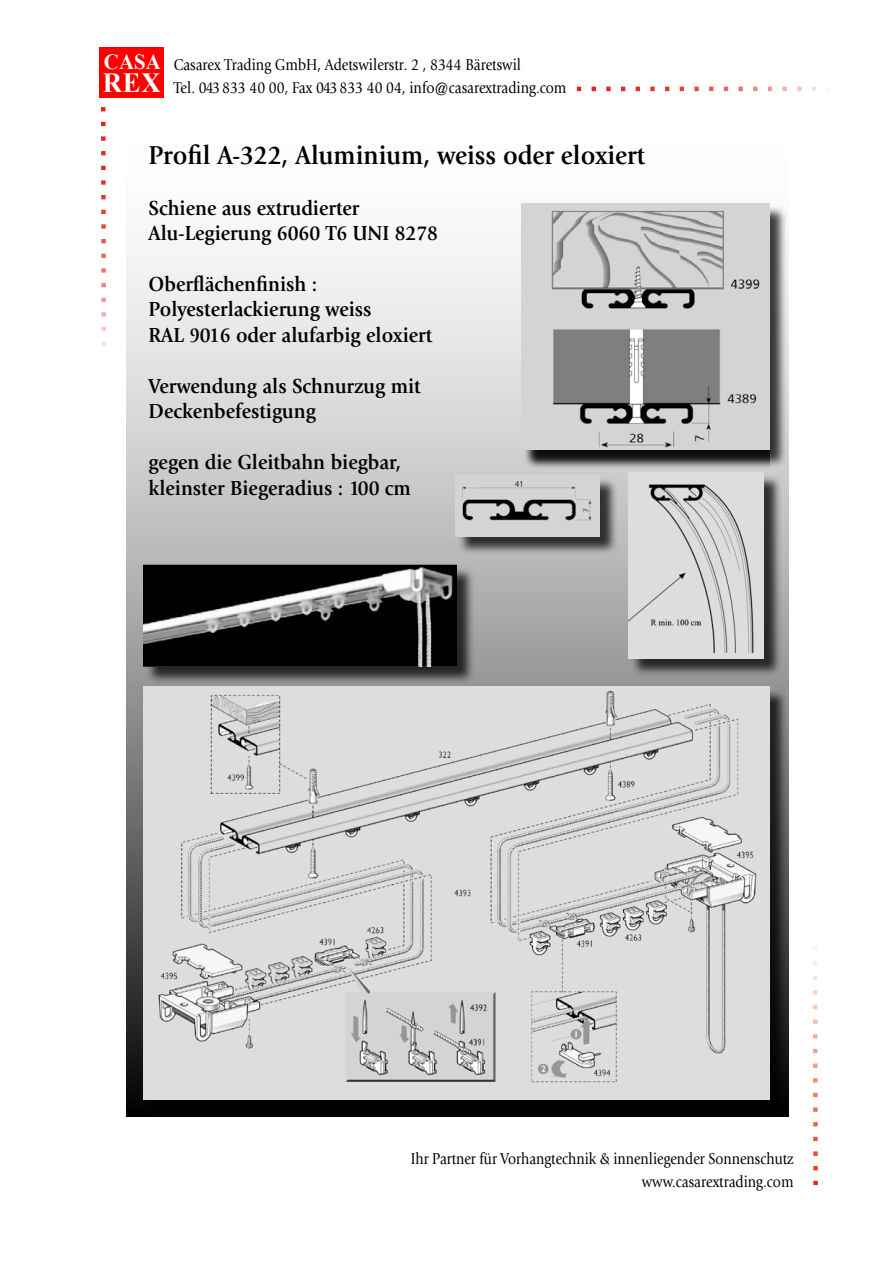
<style>
.page{position:relative;width:893px;height:1263px;background:#fff}
.page>*{position:absolute;margin:0;border:0;box-sizing:border-box;transform-origin:0 0}
.t1{font:700 27.75px "Times New Roman";color:#fff;scale:.96 1}
.t2{font:700 27px "Giovanni";color:#000;scale:.92 1}
.t3{font:700 21.6px "Times New Roman";color:#fff;scale:.96 1}
.t4{font:700 21.15px/25.5px "Giovanni";color:#000;scale:.92 1}
.t5{font:16.5px/22.5px "Giovanni";color:#000;scale:.86 1}
.t6{font:16.5px/22.5px "Giovanni";color:#000;text-align:right;scale:.85 1}
</style>
<div class="page">
<div style="left:100px;top:48px;width:64px;height:50px;background:#fe0000"></div>
<svg style="left:101px;top:107px;width:5px;height:239px"></svg>
<svg style="left:813px;top:947px;width:5px;height:238px"></svg>
<svg style="left:577px;top:87px;width:239px;height:4px"></svg>
<div style="left:126px;top:117px;width:662px;height:999px;background:linear-gradient(to bottom,#fff,#181818)"></div>
<svg style="left:524px;top:205px;width:264px;height:264px;background:#939393"></svg>
<svg style="left:524px;top:450px;width:245px;height:18px;background:#4e4e4e"></svg>
<img style="left:522px;top:203px;width:247px;height:247px">
<svg style="left:145px;top:567px;width:330px;height:118px;background:#5b5b5b"></svg>
<img style="left:143px;top:564px;width:313px;height:102px">
<svg style="left:457px;top:477px;width:161px;height:78px;background:#767676"></svg>
<img style="left:455px;top:475px;width:145px;height:61px">
<svg style="left:145px;top:688px;width:644px;height:429px;background:#141414"></svg>
<img style="left:143px;top:686px;width:627px;height:414px">
<svg style="left:630px;top:475px;width:153px;height:202px;background:#686868"></svg>
<img style="left:628px;top:472px;width:136px;height:186px">
<p class="t3" style="left:104px;top:47px;width:61px">CASA</p>
<h1 class="t1" style="left:103px;top:64px;width:62px">REX</h1>
<p class="t5" style="left:174px;top:54px;width:458px">Casarex Trading GmbH, Adetswilerstr. 2 , 8344 Bäretswil<br>Tel. 043 833 40 00, Fax 043 833 40 04, info@casarextrading.com</p>
<p class="t2" style="left:149px;top:139px;width:541px">Profil A-322, Aluminium, weiss oder eloxiert</p>
<p class="t4" style="left:149px;top:195px;width:316px">Schiene aus extrudierter<br>Alu-Legierung 6060 T6 UNI 8278</p>
<p class="t4" style="left:149px;top:271px;width:310px">Oberflächenfinish :<br>Polyesterlackierung weiss<br>RAL 9016 oder alufarbig eloxiert</p>
<p class="t4" style="left:149px;top:373px;width:297px">Verwendung als Schnurzug mit<br>Deckenbefestigung</p>
<p class="t4" style="left:149px;top:449px;width:287px">gegen die Gleitbahn biegbar, kleinster Biegeradius : 100 cm</p>
<p class="t6" style="left:411px;top:1148px;width:452px">Ihr Partner für Vorhangtechnik &amp; innenliegender Sonnenschutz www.casarextrading.com</p>
</div>
